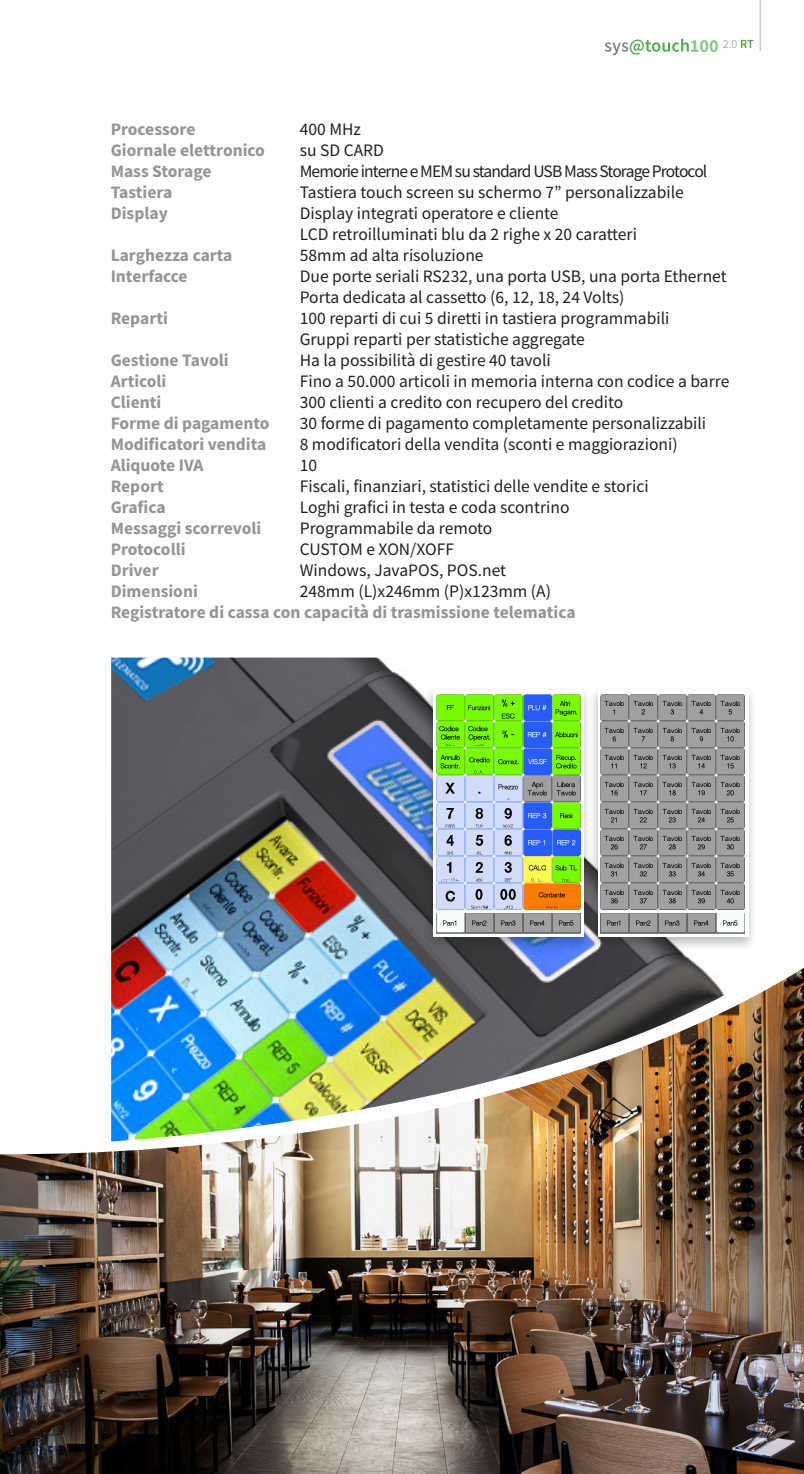
<style>
.page{position:relative;width:804px;height:1474px;background:#fff}
.page>*{position:absolute;margin:0;border:0;box-sizing:border-box;transform-origin:0 0}
.t1{font:700 18.38px "Source Sans Pro";color:#8bcb8b}
.t2{font:17.5px/21px "Source Sans Pro";color:#231f20}
.t3{font:700 17.5px "Source Sans Pro";color:#939598}
.t4{font:17.5px "Source Sans Pro";letter-spacing:-.05em;color:#231f20}
</style>
<div class="page">
<img style="left:0;top:967px;width:804px;height:506px">
<img style="left:111px;top:657px;width:651px;height:484px">
<hr style="left:759px;top:0;width:2px;height:51px;background:#d1d2d4">
<svg style="left:741px;top:40px;width:12px;height:8px"></svg>
<svg style="left:604px;top:39px;width:84px;height:16px"></svg>
<div style="left:423px;top:685px;width:170px;height:266px;background:#231f20;opacity:.3"></div>
<svg style="left:433px;top:690px;width:151px;height:247px"></svg>
<div style="left:587px;top:685px;width:170px;height:266px;background:#231f20;opacity:.3"></div>
<svg style="left:597px;top:690px;width:151px;height:247px"></svg>
<img style="left:436px;top:694px;width:144px;height:239px">
<img style="left:601px;top:694px;width:143px;height:239px">
<p class="t1" style="left:690px;top:33px;width:49px">100 <sup>2.0</sup></p>
<p class="t3" style="left:111px;top:117px;width:86px">Processore</p>
<p class="t2" style="left:300px;top:118px;width:63px">400 MHz</p>
<p class="t3" style="left:111px;top:138px;width:156px">Giornale elettronico</p>
<p class="t2" style="left:300px;top:139px;width:86px">su SD CARD</p>
<p class="t3" style="left:111px;top:159px;width:102px">Mass Storage</p>
<p class="t4" style="left:300px;top:160px;width:409px">Memorie interne e MEM su standard USB Mass Storage Protocol</p>
<p class="t3" style="left:111px;top:180px;width:63px">Tastiera</p>
<p class="t2" style="left:300px;top:181px;width:385px">Tastiera touch screen su schermo 7” personalizzabile</p>
<p class="t3" style="left:111px;top:201px;width:59px">Display</p>
<p class="t2" style="left:300px;top:202px;width:339px">Display integrati operatore e cliente<br>LCD retroilluminati blu da 2 righe x 20 caratteri</p>
<p class="t3" style="left:111px;top:243px;width:123px">Larghezza carta</p>
<p class="t2" style="left:300px;top:244px;width:185px">58mm ad alta risoluzione</p>
<p class="t3" style="left:111px;top:264px;width:78px">Interfacce</p>
<p class="t2" style="left:300px;top:265px;width:428px">Due porte seriali RS232, una porta USB, una porta Ethernet<br>Porta dedicata al cassetto (6, 12, 18, 24 Volts)</p>
<p class="t3" style="left:111px;top:306px;width:59px">Reparti</p>
<p class="t2" style="left:300px;top:307px;width:371px">100 reparti di cui 5 diretti in tastiera programmabili<br>Gruppi reparti per statistiche aggregate</p>
<p class="t3" style="left:111px;top:348px;width:119px">Gestione Tavoli</p>
<p class="t2" style="left:300px;top:349px;width:252px">Ha la possibilità di gestire 40 tavoli</p>
<p class="t3" style="left:111px;top:369px;width:57px">Articoli</p>
<p class="t2" style="left:300px;top:370px;width:431px">Fino a 50.000 articoli in memoria interna con codice a barre</p>
<p class="t3" style="left:111px;top:390px;width:52px">Clienti</p>
<p class="t2" style="left:300px;top:391px;width:325px">300 clienti a credito con recupero del credito</p>
<p class="t3" style="left:111px;top:411px;width:160px">Forme di pagamento</p>
<p class="t2" style="left:300px;top:412px;width:408px">30 forme di pagamento completamente personalizzabili</p>
<p class="t3" style="left:111px;top:432px;width:157px">Modificatori vendita</p>
<p class="t2" style="left:300px;top:433px;width:379px">8 modificatori della vendita (sconti e maggiorazioni)</p>
<p class="t3" style="left:111px;top:453px;width:94px">Aliquote IVA</p>
<p class="t2" style="left:300px;top:454px;width:19px">10</p>
<p class="t3" style="left:111px;top:474px;width:55px">Report</p>
<p class="t2" style="left:300px;top:475px;width:350px">Fiscali, finanziari, statistici delle vendite e storici</p>
<p class="t3" style="left:111px;top:495px;width:56px">Grafica</p>
<p class="t2" style="left:300px;top:496px;width:271px">Loghi grafici in testa e coda scontrino</p>
<p class="t3" style="left:111px;top:516px;width:152px">Messaggi scorrevoli</p>
<p class="t2" style="left:300px;top:517px;width:194px">Programmabile da remoto</p>
<p class="t3" style="left:111px;top:537px;width:76px">Protocolli</p>
<p class="t2" style="left:300px;top:538px;width:156px">CUSTOM e XON/XOFF</p>
<p class="t3" style="left:111px;top:558px;width:49px">Driver</p>
<p class="t2" style="left:300px;top:559px;width:208px">Windows, JavaPOS, POS.net</p>
<p class="t3" style="left:111px;top:579px;width:89px">Dimensioni</p>
<p class="t2" style="left:300px;top:580px;width:253px">248mm (L)x246mm (P)x123mm (A)</p>
<p class="t3" style="left:111px;top:600px;width:466px">Registratore di cassa con capacità di trasmissione telematica</p>
</div>
